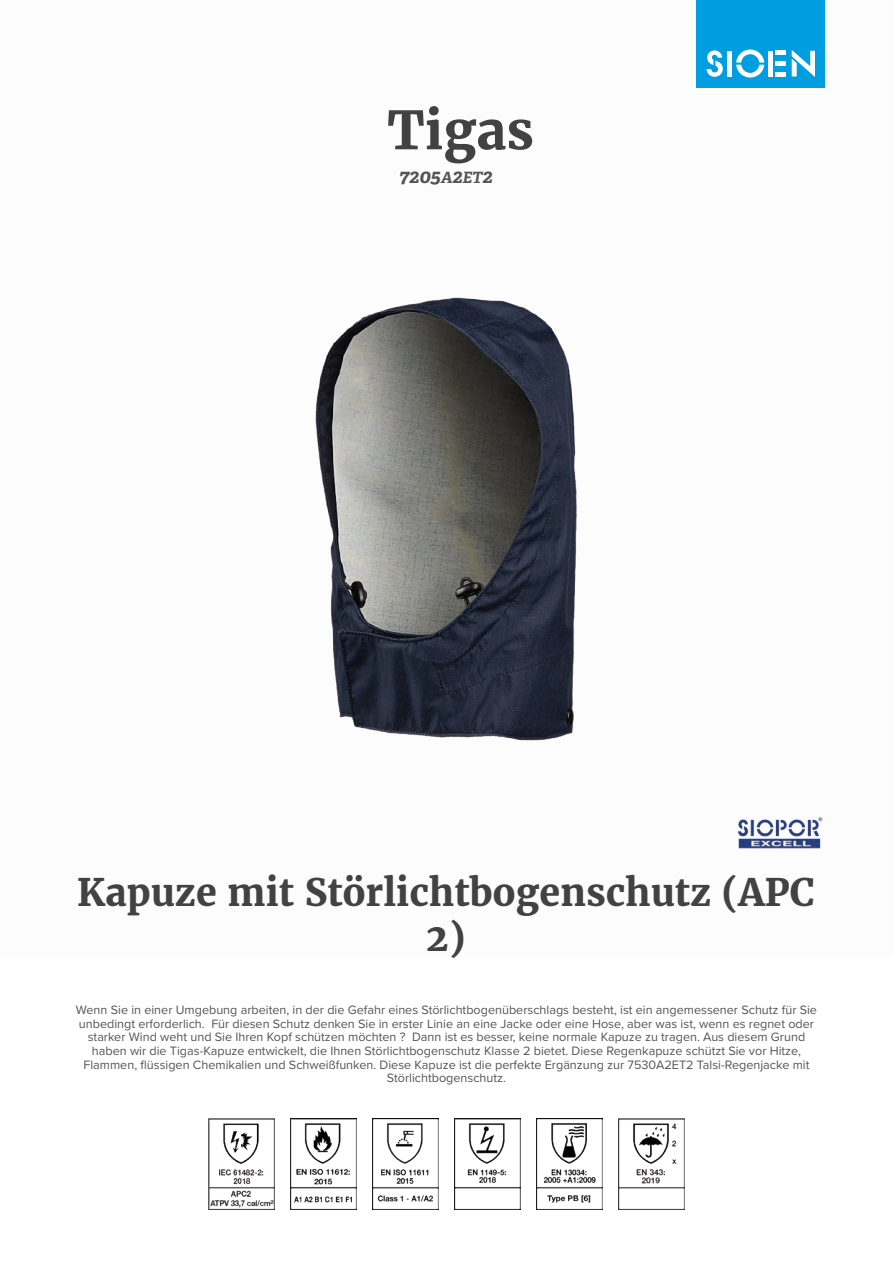
<style>
.page{position:relative;width:893px;height:1263px;background:#fff}
.page>*{position:absolute;margin:0;border:0;box-sizing:border-box;transform-origin:0 0}
.t1{font:700 52.5px "Merriweather";color:#424243}
.t2{font:700 37.5px/45px "Merriweather";color:#424243;text-align:center}
.t3{font:italic 700 19.5px "Adelle";color:#545555}
.t4{font:12.6px/13.6px "Proxima Nova";color:#545555;text-align:center}
.s1{font-size:15.6px}
</style>
<div class="page">
<div style="left:697px;top:0;width:128px;height:88px;background:#009de1"></div>
<svg style="left:707px;top:50px;width:16px;height:27px"></svg>
<svg style="left:736px;top:50px;width:28px;height:28px"></svg>
<div style="left:727px;top:51px;width:5px;height:26px;background:#fff"></div>
<div style="left:768px;top:51px;width:5px;height:26px;background:#fff"></div>
<div style="left:775px;top:72px;width:11px;height:5px;background:#fff"></div>
<div style="left:775px;top:61px;width:11px;height:5px;background:#fff"></div>
<hr style="left:775px;top:51px;width:11px;height:4px;background:#fff">
<svg style="left:792px;top:50px;width:23px;height:27px"></svg>
<img style="left:737px;top:817px;width:86px;height:32px">
<img style="left:208px;top:1118px;width:67px;height:92px">
<img style="left:290px;top:1118px;width:66px;height:92px">
<img style="left:372px;top:1118px;width:66px;height:92px">
<img style="left:454px;top:1118px;width:67px;height:92px">
<img style="left:536px;top:1118px;width:67px;height:92px">
<img style="left:618px;top:1118px;width:67px;height:92px">
<img style="left:315px;top:297px;width:262px;height:444px">
<h1 class="t1" style="left:387px;top:95px;width:148px">Tigas</h1>
<h3 class="t3" style="left:399px;top:164px;width:95px">7205<span class="s1">A</span>2<span class="s1">ET</span>2</h3>
<h2 class="t2" style="left:77px;top:869px;width:739px">Kapuze mit Störlichtbogenschutz (APC<br>2)</h2>
<p class="t4" style="left:76px;top:1002px;width:743px">Wenn Sie in einer Umgebung arbeiten, in der die Gefahr eines Störlichtbogenüberschlags besteht, ist ein angemessener Schutz für Sie unbedingt erforderlich. Für diesen Schutz denken Sie in erster Linie an eine Jacke oder eine Hose, aber was ist, wenn es regnet oder starker Wind weht und Sie Ihren Kopf schützen möchten ? Dann ist es besser, keine normale Kapuze zu tragen. Aus diesem Grund haben wir die Tigas-Kapuze entwickelt, die Ihnen Störlichtbogenschutz Klasse 2 bietet. Diese Regenkapuze schützt Sie vor Hitze, Flammen, flüssigen Chemikalien und Schweißfunken. Diese Kapuze ist die perfekte Ergänzung zur 7530A2ET2 Talsi-Regenjacke mit Störlichtbogenschutz.</p>
</div>
